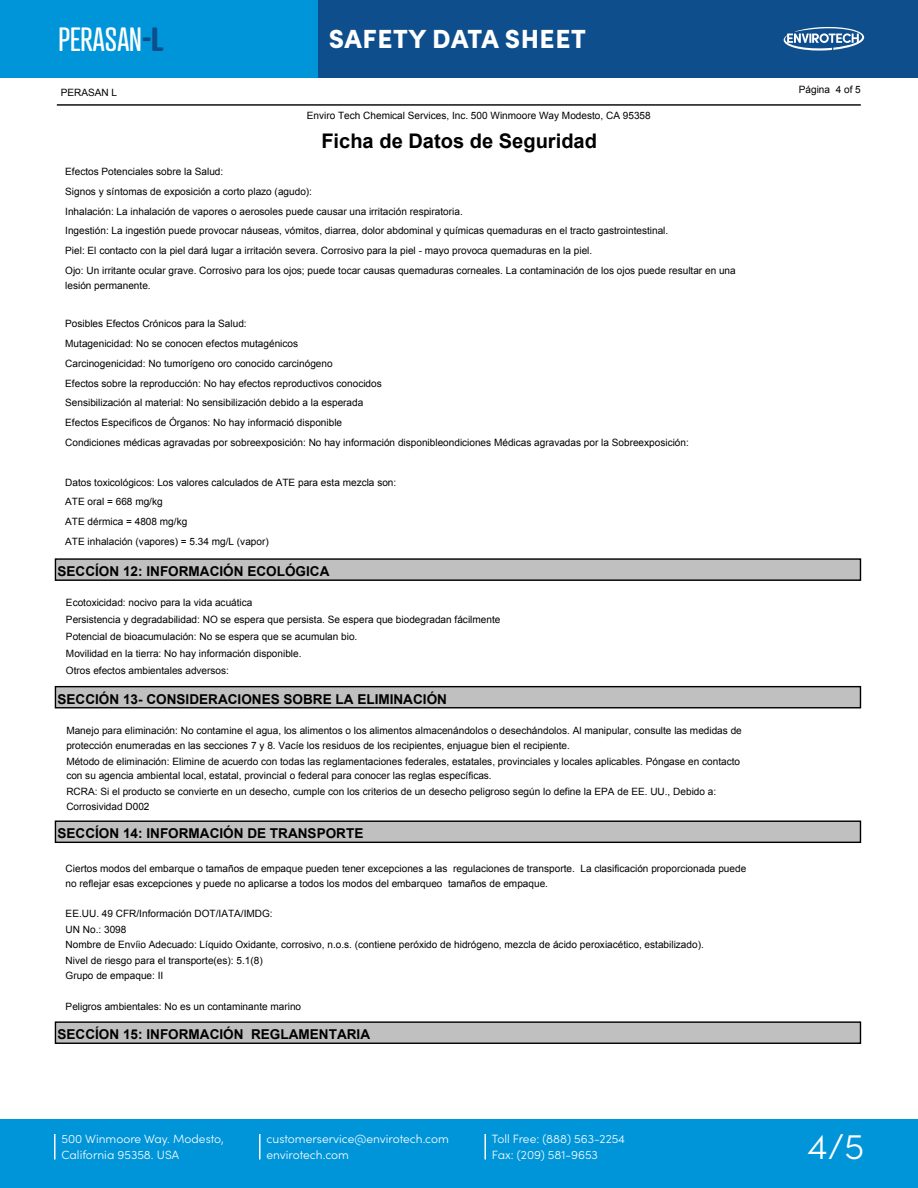
<style>
.page{position:relative;width:918px;height:1188px;background:#fff}
.page>*{position:absolute;margin:0;border:0;box-sizing:border-box;transform-origin:0 0}
.t1{font:300 36px "Sofia Pro";color:#fff}
.t2{font:32.55px "Atrament";color:#fff}
.t3{font:900 26.25px "Sofia Pro";letter-spacing:.02em;color:#fff}
.t4{font:700 20.1px "Arial";color:#000}
.t5{font:700 13.65px "Arial";color:#000}
.t6{font:300 12px/16.5px "Sofia Pro";color:#fff}
.t7{font:10.05px/19.8px "Arial";color:#000}
.s1{font-weight:700;color:#0f4e8c}
</style>
<div class="page">
<div style="left:0;top:1119px;width:918px;height:69px;background:#0095d9"></div>
<hr style="left:54px;top:1134px;width:2px;height:26px;background:#fff">
<hr style="left:259px;top:1134px;width:2px;height:26px;background:#fff">
<hr style="left:484px;top:1134px;width:2px;height:26px;background:#fff">
<div style="left:317px;top:0;width:601px;height:77px;background:#0f4e8c"></div>
<div style="left:0;top:0;width:317px;height:77px;background:#0095d9"></div>
<svg style="left:784px;top:27px;width:80px;height:24px"></svg>
<hr style="left:57px;top:104px;width:804px;height:2px;background:#000">
<div style="left:55px;top:559px;width:805px;height:21px;background:#c0c0c0"></div>
<div style="left:55px;top:558px;width:806px;height:23px;border:1px solid #000"></div>
<div style="left:55px;top:687px;width:805px;height:21px;background:#c0c0c0"></div>
<div style="left:55px;top:686px;width:806px;height:22px;border:1px solid #000"></div>
<div style="left:55px;top:821px;width:805px;height:21px;background:#c0c0c0"></div>
<div style="left:55px;top:821px;width:806px;height:22px;border:1px solid #000"></div>
<div style="left:55px;top:1022px;width:805px;height:21px;background:#c0c0c0"></div>
<div style="left:55px;top:1021px;width:806px;height:23px;border:1px solid #000"></div>
<h2 class="t2" style="left:58px;top:19px;width:106px">PERASAN<span class="s1">-L</span></h2>
<h3 class="t3" style="left:329px;top:18px;width:259px">SAFETY DATA SHEET</h3>
<p class="t7" style="left:61px;top:83px;width:58px">PERASAN L</p>
<p class="t7" style="left:799px;top:79px;width:63px">Página 4 of 5</p>
<p class="t7" style="left:307px;top:105px;width:345px">Enviro Tech Chemical Services, Inc. 500 Winmoore Way Modesto, CA 95358</p>
<p class="t4" style="left:321px;top:128px;width:277px">Ficha de Datos de Seguridad</p>
<p class="t7" style="left:65px;top:162px;width:672px">Efectos Potenciales sobre la Salud:<br>Signos y síntomas de exposición a corto plazo (agudo):<br>Inhalación: La inhalación de vapores o aerosoles puede causar una irritación respiratoria.<br>Ingestión: La ingestión puede provocar náuseas, vómitos, diarrea, dolor abdominal y químicas quemaduras en el tracto gastrointestinal.<br>Piel: El contacto con la piel dará lugar a irritación severa. Corrosivo para la piel - mayo provoca quemaduras en la piel.<br>Ojo: Un irritante ocular grave. Corrosivo para los ojos; puede tocar causas quemaduras corneales. La contaminación de los ojos puede resultar en una</p>
<p class="t7" style="left:65px;top:275px;width:87px">lesión permanente.</p>
<p class="t7" style="left:65px;top:314px;width:625px">Posibles Efectos Crónicos para la Salud:<br>Mutagenicidad: No se conocen efectos mutagénicos<br>Carcinogenicidad: No tumorígeno oro conocido carcinógeno<br>Efectos sobre la reproducción: No hay efectos reproductivos conocidos<br>Sensibilización al material: No sensibilización debido a la esperada<br>Efectos Especificos de Órganos: No hay informació disponible<br>Condiciones médicas agravadas por sobreexposición: No hay información disponibleondiciones Médicas agravadas por la Sobreexposición:</p>
<p class="t7" style="left:65px;top:472px;width:333px">Datos toxicológicos: Los valores calculados de ATE para esta mezcla son:<br>ATE oral = 668 mg/kg<br>ATE dérmica = 4808 mg/kg<br>ATE inhalación (vapores) = 5.34 mg/L (vapor)</p>
<p class="t5" style="left:58px;top:562px;width:273px">SECCÍON 12: INFORMACIÓN ECOLÓGICA</p>
<p class="t7" style="left:66px;top:595px;width:436px;line-height:17px">Ecotoxicidad: nocivo para la vida acuática<br>Persistencia y degradabilidad: NO se espera que persista. Se espera que biodegradan fácilmente Potencial de bioacumulación: No se espera que se acumulan bio.<br>Movilidad en la tierra: No hay información disponible.<br>Otros efectos ambientales adversos:</p>
<p class="t5" style="left:58px;top:690px;width:391px">SECCIÓN 13- CONSIDERACIONES SOBRE LA ELIMINACIÓN</p>
<p class="t7" style="left:66px;top:723px;width:677px;line-height:14.9px">Manejo para eliminación: No contamine el agua, los alimentos o los alimentos almacenándolos o desechándolos. Al manipular, consulte las medidas de protección enumeradas en las secciones 7 y 8. Vacíe los residuos de los recipientes, enjuague bien el recipiente.</p>
<p class="t7" style="left:66px;top:754px;width:675px;line-height:14.9px">Método de eliminación: Elimine de acuerdo con todas las reglamentaciones federales, estatales, provinciales y locales aplicables. Póngase en contacto con su agencia ambiental local, estatal, provincial o federal para conocer las reglas específicas.</p>
<p class="t7" style="left:66px;top:784px;width:651px;line-height:14.9px">RCRA: Si el producto se convierte en un desecho, cumple con los criterios de un desecho peligroso según lo define la EPA de EE. UU., Debido a:<br>Corrosividad D002</p>
<p class="t5" style="left:58px;top:824px;width:307px">SECCÍON 14: INFORMACIÓN DE TRANSPORTE</p>
<p class="t7" style="left:66px;top:861px;width:682px;line-height:14.9px">Ciertos modos del embarque o tamaños de empaque pueden tener excepciones a las regulaciones de transporte. La clasificación proporcionada puede no reflejar esas excepciones y puede no aplicarse a todos los modos del embarqueo tamaños de empaque.</p>
<p class="t7" style="left:66px;top:906px;width:640px;line-height:15.6px">EE.UU. 49 CFR/Información DOT/IATA/IMDG:<br>UN No.: 3098<br>Nombre de Envíio Adecuado: Líquido Oxidante, corrosivo, n.o.s. (contiene peróxido de hidrógeno, mezcla de ácido peroxiacético, estabilizado).<br>Nivel de riesgo para el transporte(es): 5.1(8)<br>Grupo de empaque: II</p>
<p class="t7" style="left:66px;top:997px;width:237px">Peligros ambientales: No es un contaminante marino</p>
<p class="t5" style="left:58px;top:1025px;width:314px">SECCÍON 15: INFORMACIÓN REGLAMENTARIA</p>
<p class="t6" style="left:62px;top:1130px;width:164px">500 Winmoore Way. Modesto,<br>California 95358. USA</p>
<p class="t6" style="left:267px;top:1130px;width:184px">customerservice@envirotech.com envirotech.com</p>
<p class="t6" style="left:492px;top:1130px;width:135px">Toll Free: (888) 563-2254<br>Fax: (209) 581-9653</p>
<h1 class="t1" style="left:808px;top:1120px;width:58px">4/5</h1>
</div>
